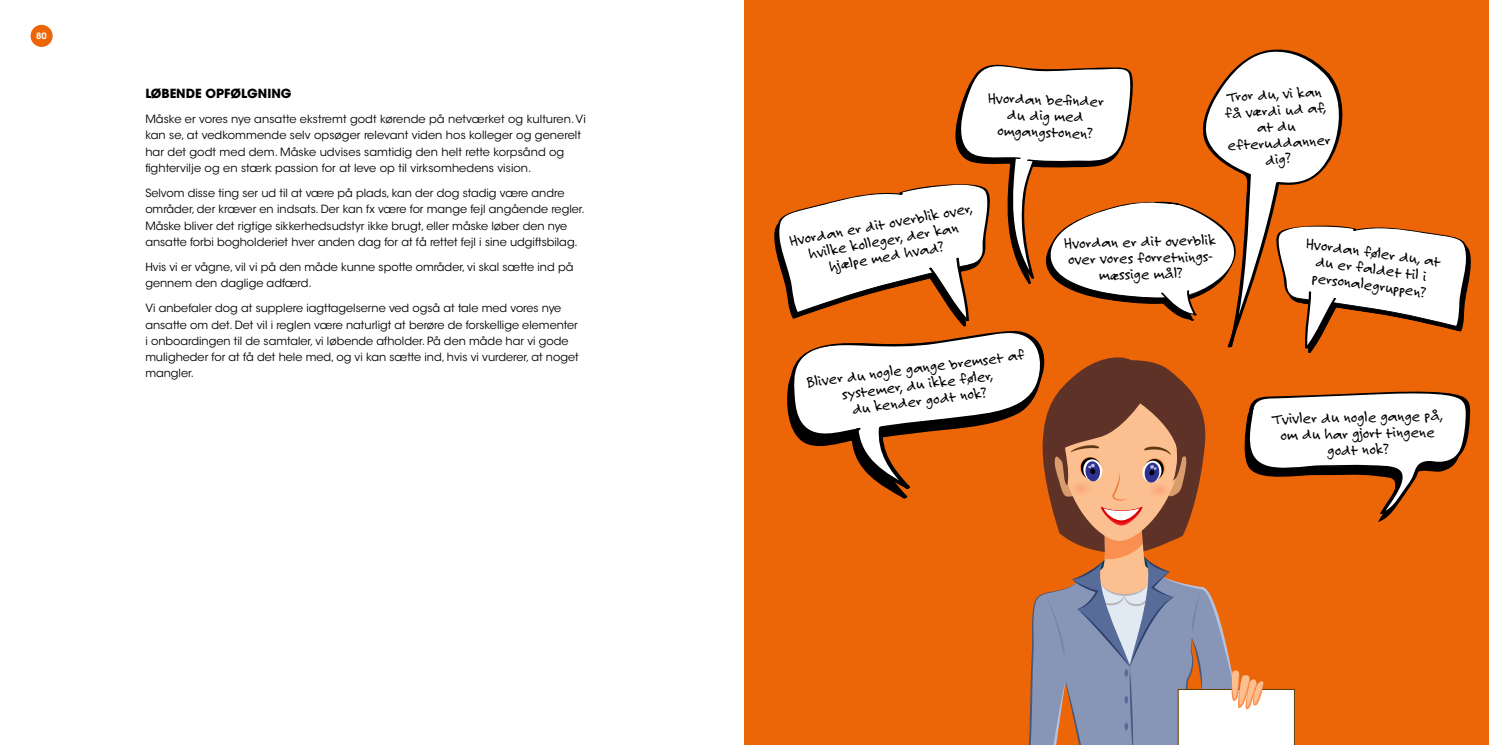
<style>
.page{position:relative;width:1489px;height:745px;background:#fff}
.page>*{position:absolute;margin:0;border:0;box-sizing:border-box;transform-origin:0 0}
.t1{font:16.25px/16.2px "Felt Tip Roman";color:#000;text-align:center}
.t2{font:700 12.5px "ITC Avant Garde Std";color:#000}
.t3{font:11.25px/16.2px "ITC Avant Garde Std";color:#000}
.t4{font:600 8.75px "ITC Avant Garde Std";color:#fff}
</style>
<div class="page">
<div style="left:31px;top:25px;width:22px;height:22px;background:#ec6608;border-radius:50%"></div>
<div style="left:744px;top:0;width:744px;height:744px;background:#ec6608"></div>
<svg style="left:774px;top:49px;width:697px;height:695px"></svg>
<p class="t4" style="left:36px;top:30px;width:12px">80</p>
<p class="t2" style="left:145px;top:85px;width:148px">LØBENDE OPFØLGNING</p>
<p class="t3" style="left:145px;top:111px;width:442px">Måske er vores nye ansatte ekstremt godt kørende på netværket og kulturen. Vi kan se, at vedkommende selv opsøger relevant viden hos kolleger og generelt har det godt med dem. Måske udvises samtidig den helt rette korpsånd og fightervilje og en stærk passion for at leve op til virksomhedens vision.</p>
<p class="t3" style="left:145px;top:185px;width:441px">Selvom disse ting ser ud til at være på plads, kan der dog stadig være andre områder, der kræver en indsats. Der kan fx være for mange fejl angående regler.<br>Måske bliver det rigtige sikkerhedsudstyr ikke brugt, eller måske løber den nye ansatte forbi bogholderiet hver anden dag for at få rettet fejl i sine udgiftsbilag.</p>
<p class="t3" style="left:145px;top:259px;width:429px">Hvis vi er vågne, vil vi på den måde kunne spotte områder, vi skal sætte ind på gennem den daglige adfærd.</p>
<p class="t3" style="left:145px;top:300px;width:435px">Vi anbefaler dog at supplere iagttagelserne ved også at tale med vores nye ansatte om det. Det vil i reglen være naturligt at berøre de forskellige elementer i onboardingen til de samtaler, vi løbende afholder. På den måde har vi gode muligheder for at få det hele med, og vi kan sætte ind, hvis vi vurderer, at noget mangler.</p>
<h1 class="t1" style="left:988px;top:89px;width:118px;rotate:2deg">Hvordan befinder du dig med omgangstonen?</h1>
<h1 class="t1" style="left:1223px;top:88px;width:106px;rotate:-3deg">Tror du, vi kan få værdi ud af, at du efteruddanner dig?</h1>
<h1 class="t1" style="left:788px;top:232px;width:187px;rotate:-10deg">Hvordan er dit overblik over, hvilke kolleger, der kan hjælpe med hvad?</h1>
<h1 class="t1" style="left:1063px;top:234px;width:153px;rotate:-1deg">Hvordan er dit overblik over vores forretnings&shy;mæssige mål?</h1>
<h1 class="t1" style="left:1307px;top:234px;width:137px;rotate:8deg">Hvordan føler du, at du er faldet til i personalegruppen?</h1>
<h1 class="t1" style="left:805px;top:373px;width:221px;rotate:-7deg">Bliver du nogle gange bremset af systemer, du ikke føler,<br>du kender godt nok?</h1>
<h1 class="t1" style="left:1271px;top:410px;width:172px;rotate:-1deg">Tvivler du nogle gange på, om du har gjort tingene godt nok?</h1>
</div>
